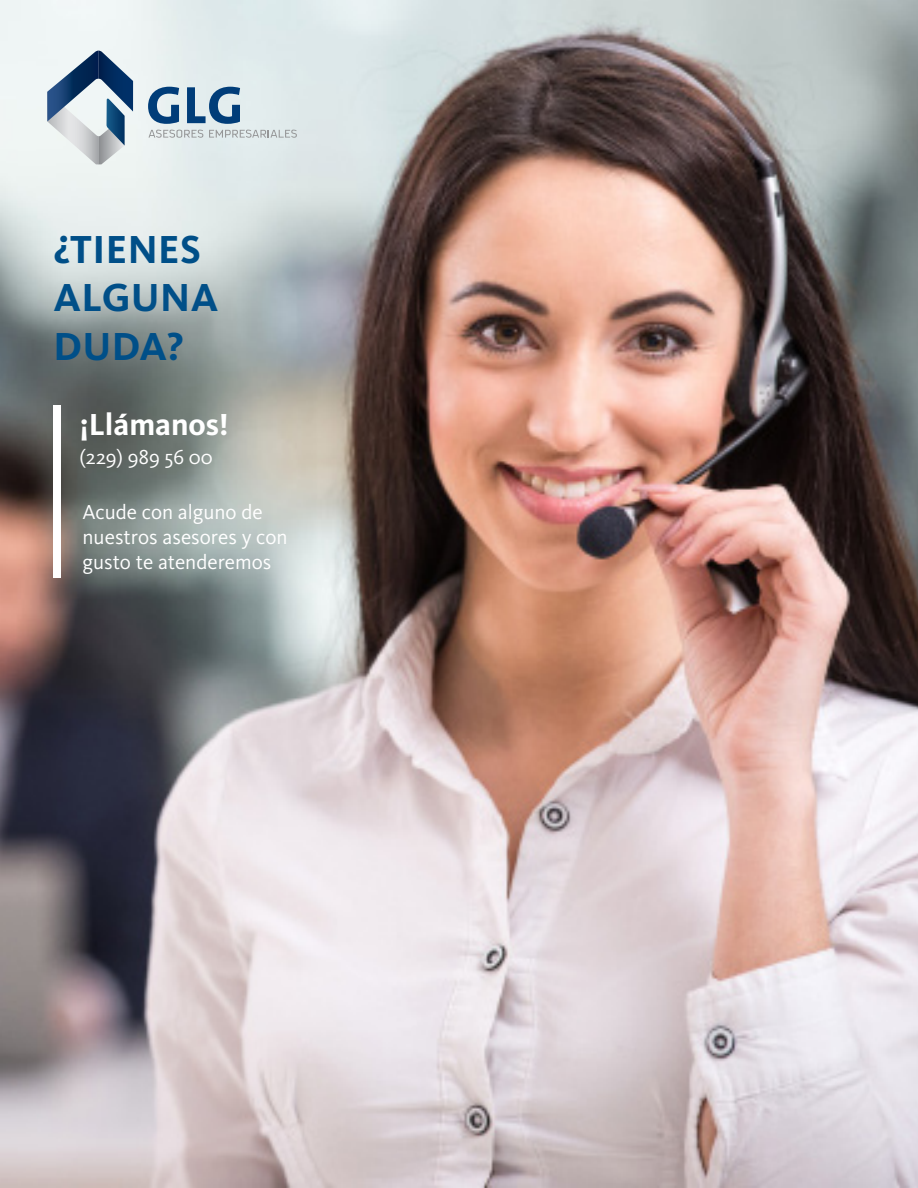
<style>
.page{position:relative;width:918px;height:1188px;background:#fff}
.page>*{position:absolute;margin:0;border:0;box-sizing:border-box;transform-origin:0 0}
.t1{font:700 40.5px/48.6px "Kievit OT";letter-spacing:.01em;color:#004f88}
.t2{font:700 31.5px "Kievit OT";color:#fff}
.t3{font:21px/25.2px "Kievit OT";color:#fff}
</style>
<div class="page">
<img style="left:0;top:0;width:918px;height:1188px">
<div style="left:53px;top:405px;width:8px;height:173px;background:#fff"></div>
<svg style="left:47px;top:51px;width:86px;height:113px"></svg>
<svg style="left:149px;top:130px;width:54px;height:8px"></svg>
<svg style="left:209px;top:130px;width:88px;height:8px"></svg>
<svg style="left:148px;top:87px;width:31px;height:37px"></svg>
<svg style="left:187px;top:87px;width:53px;height:37px;background:#7094b2"></svg>
<h1 class="t1" style="left:53px;top:224px;width:166px">¿TIENES<br>ALGUNA<br>DUDA?</h1>
<h2 class="t2" style="left:80px;top:406px;width:151px">¡Llámanos!</h2>
<p class="t3" style="left:80px;top:445px;width:135px">(229) 989 56 00</p>
<p class="t3" style="left:83px;top:499px;width:207px">Acude con alguno de nuestros asesores y con gusto te atenderemos</p>
</div>
